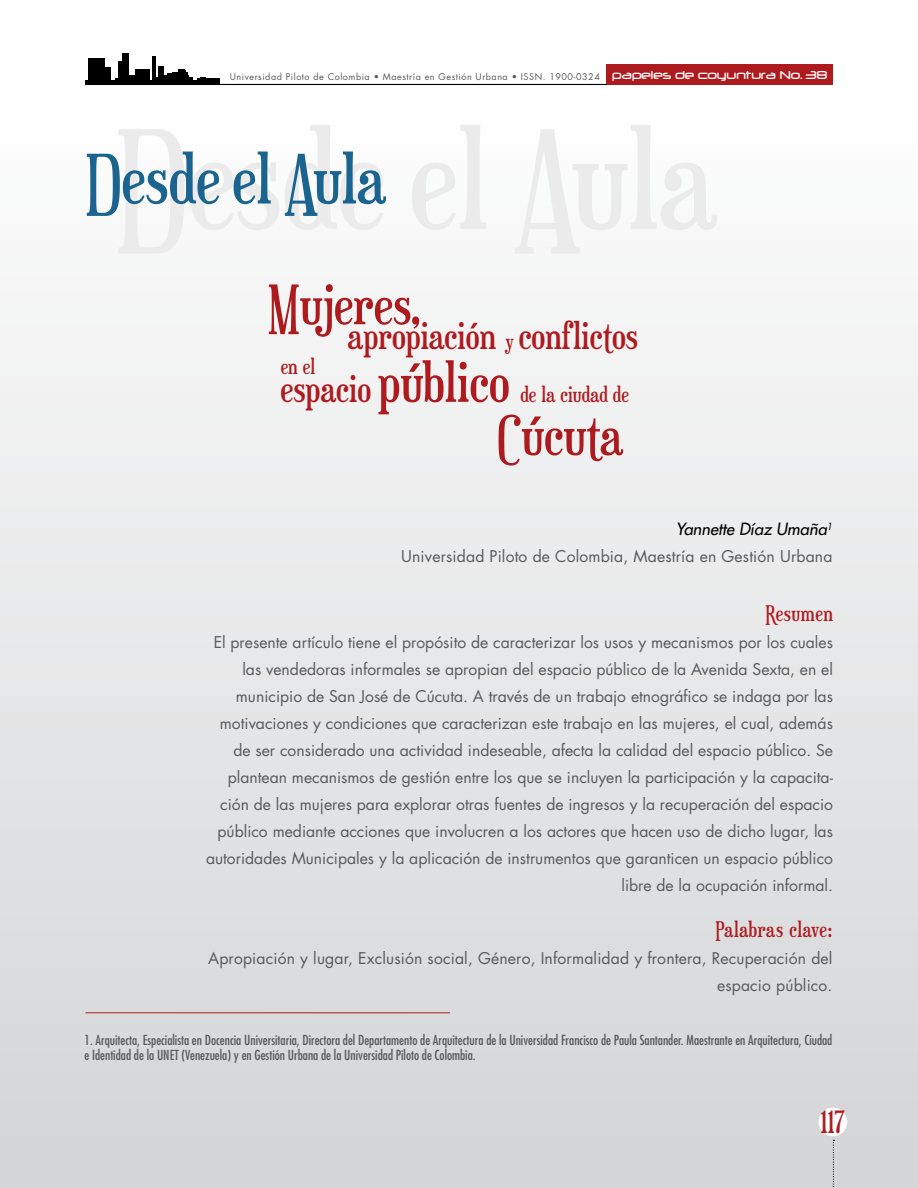
<style>
.page{position:relative;width:918px;height:1188px;background:#fff}
.page>*{position:absolute;margin:0;border:0;box-sizing:border-box;transform-origin:0 0}
.t1{font:67.5px "Euphorigenic";color:#1a648f}
.t2{font:54px "Euphorigenic";color:#ae1b1f}
.t3{font:36px "Euphorigenic";color:#ae1b1f}
.t4{font:30px "Euphorigenic";color:#ae1b1f}
.t5{font:21px "Euphorigenic";letter-spacing:.025em;color:#ae1b1f}
.t6{font:21px "Euphorigenic";letter-spacing:.005em;color:#ae1b1f}
.t7{font:italic 500 16.5px "Futura Std";color:#000}
.t8{font:15.75px/27px "Futura Std";color:#58595b;text-align:right}
.t9{font:condensed 13.5px/15px "Futura Std";color:#58595b}
.t10{font:13.5px "Neuropol";color:#fff}
.t11{font:9px "Futura Std";letter-spacing:.06em;color:#58595b}
.s1{font-size:54px}
</style>
<div class="page">
<div style="left:0;top:0;width:918px;height:1188px;background:linear-gradient(to bottom,#fff,#d3d4d6)"></div>
<div style="left:607px;top:65px;width:226px;height:20px;background:#ae1b1f"></div>
<hr style="left:85px;top:84px;width:522px;height:1px;background:#000">
<div style="left:819px;top:1108px;width:28px;height:28px;background:#fff;border-radius:50%"></div>
<svg style="left:833px;top:1140px;width:1px;height:48px"></svg>
<div style="left:85px;top:80px;width:134px;height:5px;background:#000"></div>
<div style="left:88px;top:58px;width:16px;height:27px;background:#000"></div>
<div style="left:104px;top:67px;width:6px;height:18px;background:#000"></div>
<div style="left:123px;top:53px;width:6px;height:32px;background:#000"></div>
<div style="left:118px;top:61px;width:6px;height:24px;background:#000"></div>
<div style="left:128px;top:76px;width:9px;height:9px;background:#000"></div>
<div style="left:135px;top:69px;width:14px;height:16px;background:#000"></div>
<hr style="left:153px;top:57px;width:3px;height:28px;background:#000">
<div style="left:159px;top:66px;width:5px;height:19px;background:#000"></div>
<div style="left:164px;top:76px;width:9px;height:9px;background:#000"></div>
<div style="left:167px;top:74px;width:8px;height:11px;background:#000"></div>
<div style="left:172px;top:72px;width:8px;height:13px;background:#000"></div>
<div style="left:178px;top:69px;width:7px;height:16px;background:#000"></div>
<hr style="left:183px;top:71px;width:3px;height:14px;background:#000">
<svg style="left:186px;top:73px;width:16px;height:7px"></svg>
<div style="left:200px;top:77px;width:6px;height:8px;background:#000"></div>
<div style="left:206px;top:79px;width:13px;height:6px;background:#000"></div>
<hr style="left:86px;top:1012px;width:364px;height:1px;background:#ae1b1f">
<p class="t11" style="left:230px;top:71px;width:372px">Universidad Piloto de Colombia • Maestría en Gestión Urbana • ISSN. 1900-0324</p>
<p class="t10" style="left:612px;top:68px;width:217px">papeles de coyuntura No. 38</p>
<h1 class="t1" style="left:86px;top:138px;width:302px">Desde el Aula</h1>
<h2 class="t2" style="left:268px;top:272px;width:155px">Mujeres,</h2>
<h3 class="t3" style="left:348px;top:314px;width:292px">apropiación conflictos</h3>
<h3 class="t6" style="left:505px;top:328px;width:10px">y</h3>
<h3 class="t3" style="left:280px;top:367px;width:231px">espacio <span class="s1">público</span></h3>
<h3 class="t6" style="left:281px;top:353px;width:36px">en el</h3>
<h3 class="t6" style="left:520px;top:382px;width:110px">de la ciudad de</h3>
<h2 class="t2" style="left:497px;top:403px;width:128px">Cúcuta</h2>
<p class="t7" style="left:676px;top:519px;width:158px">Yannette Díaz Umaña<sup>1</sup></p>
<p class="t8" style="left:401px;top:543px;width:433px">Universidad Piloto de Colombia, Maestría en Gestión Urbana</p>
<h3 class="t5" style="left:766px;top:600px;width:69px">Resumen</h3>
<p class="t8" style="left:206px;top:629px;width:628px">El presente artículo tiene el propósito de caracterizar los usos y mecanismos por los cuales las vendedoras informales se apropian del espacio público de la Avenida Sexta, en el municipio de San José de Cúcuta. A través de un trabajo etnográfico se indaga por las motivaciones y condiciones que caracterizan este trabajo en las mujeres, el cual, además de ser considerado una actividad indeseable, afecta la calidad del espacio público. Se plantean mecanismos de gestión entre los que se incluyen la participación y la capacita&shy;ción de las mujeres para explorar otras fuentes de ingresos y la recuperación del espacio público mediante acciones que involucren a los actores que hacen uso de dicho lugar, las autoridades Municipales y la aplicación de instrumentos que garanticen un espacio público libre de la ocupación informal.</p>
<h3 class="t5" style="left:715px;top:917px;width:119px">Palabras clave:</h3>
<p class="t8" style="left:208px;top:945px;width:626px">Apropiación y lugar, Exclusión social, Género, Informalidad y frontera, Recuperación del espacio público.</p>
<p class="t9" style="left:84px;top:1033px;width:749px">1. Arquitecta, Especialista en Docencia Universitaria, Directora del Departamento de Arquitectura de la Universidad Francisco de Paula Santander. Maestrante en Arquitectura, Ciudad e Identidad de la UNET (Venezuela) y en Gestión Urbana de la Universidad Piloto de Colombia.</p>
<h3 class="t4" style="left:821px;top:1104px;width:25px">117</h3>
</div>
